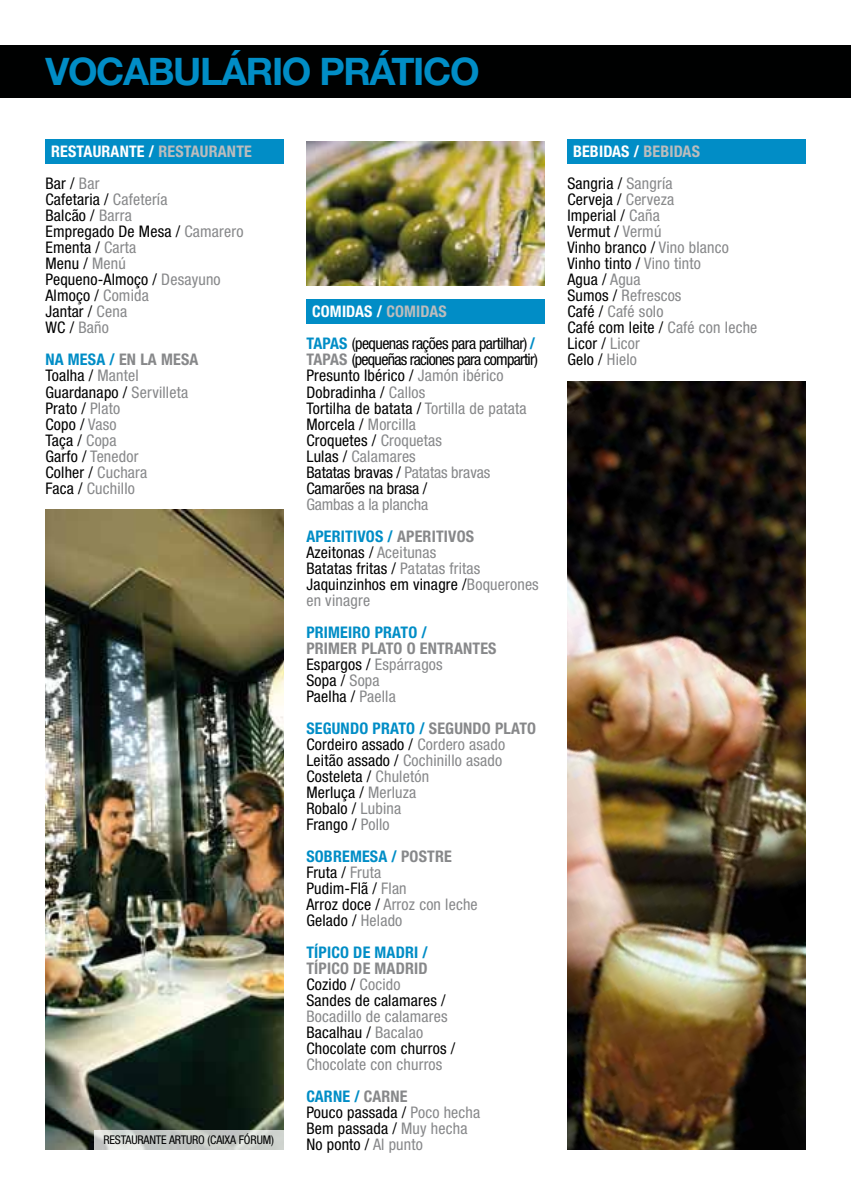
<style>
.page{position:relative;width:851px;height:1191px;background:#fff}
.page>*{position:absolute;margin:0;border:0;box-sizing:border-box;transform-origin:0 0}
.t1{font:700 38px "Helvetica Neue LT Std";letter-spacing:-.035em;color:#018dc6}
.t2{font:condensed 16px/16px "Helvetica Neue LT Std";letter-spacing:.01em;color:#000101}
.t3{font:condensed 16px/32px "Helvetica Neue LT Std";letter-spacing:.01em;color:#87888a}
.t4{font:700 condensed 16px/16px "Helvetica Neue LT Std";letter-spacing:.01em;color:#87888a}
.t5{font:700 condensed 16px/32px "Helvetica Neue LT Std";letter-spacing:.01em;color:#fff}
.t6{font:condensed 16px/32px "Helvetica Neue LT Std";letter-spacing:-.03em;color:#000101}
.t7{font:700 condensed 16px "Helvetica Neue LT Std";letter-spacing:.01em;color:#018dc6}
.t8{font:condensed 12px "Helvetica Neue LT Std";letter-spacing:-.015em;color:#000101}
.s1{color:#bbbcbd}
.s2{font-weight:400;color:#000101}
.s3{font-weight:400;color:#87888a}
.s4{color:#87888a}
.s5{font-weight:700;color:#018dc6}
.s6{font-weight:700;color:#87888a}
.s7{font-weight:700;color:#fff}
.s8{font-weight:700;color:#bbbcbd}
.s9{font-weight:700}
.s10{font-weight:400}
</style>
<div class="page">
<div style="left:45px;top:139px;width:238px;height:24px;background:#018dc6"></div>
<div style="left:567px;top:139px;width:238px;height:24px;background:#018dc6"></div>
<div style="left:306px;top:299px;width:238px;height:24px;background:#018dc6"></div>
<div style="left:0;top:45px;width:850px;height:53px;background:#000101"></div>
<img style="left:567px;top:381px;width:238px;height:768px">
<img style="left:45px;top:509px;width:238px;height:640px">
<img style="left:306px;top:141px;width:238px;height:144px">
<svg style="left:94px;top:1130px;width:189px;height:19px;background:#cdd1cd"></svg>
<h1 class="t1" style="left:45px;top:48px;width:435px">VOCABULÁRIO PRÁTICO</h1>
<p class="t5" style="left:45px;top:135px;width:208px;text-indent:6px">RESTAURANTE / <span class="s1">RESTAURANTE<br></span><span class="s2">Bar /</span> <span class="s3">Bar</span></p>
<p class="t2" style="left:45px;top:192px;width:199px">Cafetaria / <span class="s4">Cafetería<br></span>Balcão / <span class="s4">Barra<br></span>Empregado De Mesa / <span class="s4">Camarero<br></span>Ementa / <span class="s4">Carta<br></span>Menu / <span class="s4">Menú<br></span>Pequeno-Almoço / <span class="s4">Desayuno<br></span>Almoço / <span class="s4">Comida<br></span>Jantar / <span class="s4">Cena<br></span>WC / <span class="s4">Baño</span></p>
<p class="t2" style="left:45px;top:352px;width:154px"><span class="s5">NA MESA /</span> <span class="s6">EN LA MESA<br></span>Toalha / <span class="s4">Mantel<br></span>Guardanapo / <span class="s4">Servilleta<br></span>Prato / <span class="s4">Plato<br></span>Copo / <span class="s4">Vaso<br></span>Taça / <span class="s4">Copa<br></span>Garfo / <span class="s4">Tenedor<br></span>Colher / <span class="s4">Cuchara<br></span>Faca / <span class="s4">Cuchillo</span></p>
<p class="t8" style="left:103px;top:1133px;width:172px">RESTAURANTE ARTURO (CAIXA FÓRUM)</p>
<p class="t6" style="left:306px;top:296px;width:230px;text-indent:6px"><span class="s7">COMIDAS /</span> <span class="s8">COMIDAS<br></span><span class="s5">TAPAS</span> (pequenas rações para partilhar) <span class="s5">/</span></p>
<p class="t2" style="left:306px;top:352px;width:233px"><span class="s6">TAPAS</span> (pequeñas raciones para compartir)<br>Presunto Ibérico / <span class="s4">Jamón ibérico<br></span>Dobradinha / <span class="s4">Callos<br></span>Tortilha de batata / <span class="s4">Tortilla de patata<br></span>Morcela / <span class="s4">Morcilla<br></span>Croquetes / <span class="s4">Croquetas<br></span>Lulas / <span class="s4">Calamares<br></span>Batatas bravas / <span class="s4">Patatas bravas<br></span>Camarões na brasa /</p>
<p class="t3" style="left:306px;top:488px;width:169px">Gambas a la plancha<br><span class="s5">APERITIVOS /</span> <span class="s9">APERITIVOS</span></p>
<p class="t2" style="left:306px;top:544px;width:234px">Azeitonas / <span class="s4">Aceitunas<br></span>Batatas fritas / <span class="s4">Patatas fritas<br></span>Jaquinzinhos em vinagre /<span class="s4">Boquerones en vinagre</span></p>
<p class="t7" style="left:306px;top:622px;width:122px">PRIMEIRO PRATO /</p>
<p class="t4" style="left:306px;top:639px;width:192px">PRIMER PLATO O ENTRANTES<br><span class="s2">Espargos /</span> <span class="s10">Espárragos<br></span><span class="s2">Sopa /</span> <span class="s10">Sopa<br></span><span class="s2">Paelha /</span> <span class="s10">Paella</span></p>
<p class="t2" style="left:306px;top:720px;width:231px"><span class="s5">SEGUNDO PRATO /</span> <span class="s6">SEGUNDO PLATO<br></span>Cordeiro assado / <span class="s4">Cordero asado<br></span>Leitão assado / <span class="s4">Cochinillo asado<br></span>Costeleta / <span class="s4">Chuletón<br></span>Merluça / <span class="s4">Merluza<br></span>Robalo / <span class="s4">Lubina<br></span>Frango / <span class="s4">Pollo</span></p>
<p class="t2" style="left:306px;top:848px;width:173px"><span class="s5">SOBREMESA /</span> <span class="s6">POSTRE<br></span>Fruta / <span class="s4">Fruta<br></span>Pudim-Flã / <span class="s4">Flan<br></span>Arroz doce / <span class="s4">Arroz con leche<br></span>Gelado / <span class="s4">Helado</span></p>
<p class="t7" style="left:306px;top:942px;width:123px">TÍPICO DE MADRI /</p>
<p class="t2" style="left:306px;top:960px;width:141px"><span class="s6">TÍPICO DE MADRID<br></span>Cozido / <span class="s4">Cocido<br></span>Sandes de calamares /</p>
<p class="t2" style="left:306px;top:1008px;width:150px"><span class="s4">Bocadillo de calamares<br></span>Bacalhau / <span class="s4">Bacalao<br></span>Chocolate com churros /</p>
<p class="t3" style="left:306px;top:1048px;width:138px">Chocolate con churros<br><span class="s5">CARNE /</span> <span class="s9">CARNE</span></p>
<p class="t2" style="left:306px;top:1104px;width:175px">Pouco passada / <span class="s4">Poco hecha<br></span>Bem passada / <span class="s4">Muy hecha<br></span>No ponto / <span class="s4">Al punto</span></p>
<p class="t5" style="left:567px;top:135px;width:134px;text-indent:6px">BEBIDAS / <span class="s1">BEBIDAS<br></span><span class="s2">Sangria /</span> <span class="s3">Sangría</span></p>
<p class="t2" style="left:567px;top:192px;width:191px">Cerveja / <span class="s4">Cerveza<br></span>Imperial / <span class="s4">Caña<br></span>Vermut / <span class="s4">Vermú<br></span>Vinho branco / <span class="s4">Vino blanco<br></span>Vinho tinto / <span class="s4">Vino tinto<br></span>Agua / <span class="s4">Agua<br></span>Sumos / <span class="s4">Refrescos<br></span>Café / <span class="s4">Café solo<br></span>Café com leite / <span class="s4">Café con leche<br></span>Licor / <span class="s4">Licor<br></span>Gelo / <span class="s4">Hielo</span></p>
</div>
